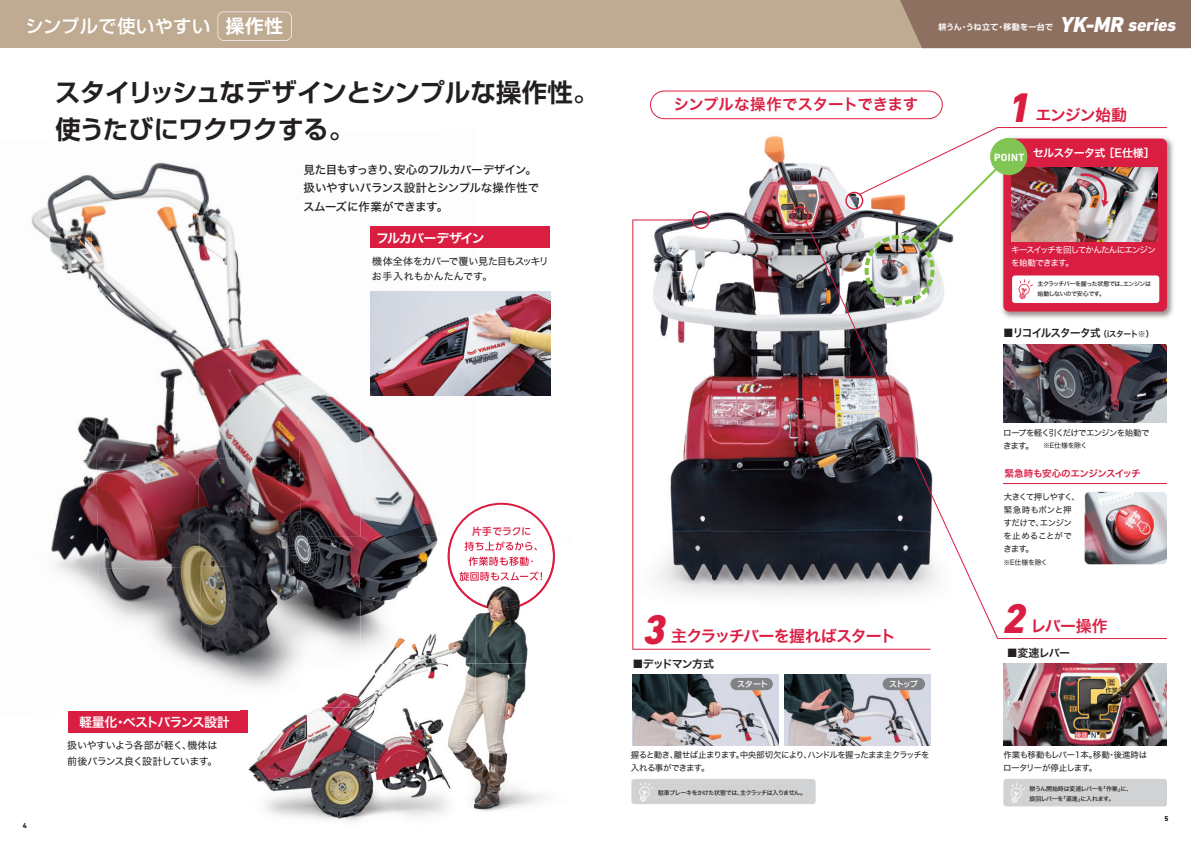
<style>
.page{position:relative;width:1191px;height:842px;background:#fff}
.page>*{position:absolute;margin:0;border:0;box-sizing:border-box;transform-origin:0 0}
.t1{font:italic 800 42.1px "DIN Next LT Pro";color:#da1e42}
.t2{font:700 25.4px/37px "Shin Go Pro De";letter-spacing:-.02em;color:#231f20}
.t3{font:500 18.2px "Shin Go Pro";letter-spacing:.025em;color:#fff}
.t4{font:italic 800 18.1px "DIN Next LT Pro";letter-spacing:-.01em;color:#fff}
.t5{font:16px "Hira Kaku Std W6";letter-spacing:-.05em;color:#da1e42}
.t6{font:15.5px "Hira Kaku Std W6";letter-spacing:-.02em;color:#da1e42}
.t7{font:13px "Hira Kaku Std W6";letter-spacing:-.075em;color:#fff}
.t8{font:11.5px/18.6px "Hira Kaku Std W5";letter-spacing:-.03em;color:#231f20}
.t9{font:11px "Hira Kaku Std W6";letter-spacing:-.07em;color:#231f20;scale:.96 1}
.t10{font:11px "Hira Kaku Std W6";letter-spacing:-.065em;color:#fff}
.t11{font:11px "Hira Kaku Std W6";letter-spacing:-.09em;color:#231f20}
.t12{font:11px "Hira Kaku Std W6";letter-spacing:-.07em;color:#231f20}
.t13{font:700 10.7px "DIN Next LT Pro";letter-spacing:.025em;color:#fff}
.t14{font:10px/15.2px "Hira Kaku Std W4";letter-spacing:-.045em;color:#221e20}
.t15{font:10px/15.2px "Hira Kaku Std W4";letter-spacing:-.015em;color:#221e20}
.t16{font:500 9.8px "PUD Shin Go Pr 6 N";letter-spacing:.015em;color:#da1e42}
.t17{font:9.6px "Hira Kaku Std W6";letter-spacing:-.055em;color:#da1e42}
.t18{font:8.5px/13px "Hira Kaku Std W4";letter-spacing:-.07em;color:#221e20}
.t19{font:8.5px/13px "Hira Kaku Std W4";letter-spacing:-.05em;color:#221e20}
.t20{font:8.5px/13px "Hira Kaku Std W4";letter-spacing:-.09em;color:#fff}
.t21{font:8.5px/13px "Hira Kaku Std W4";letter-spacing:-.1em;color:#221e20}
.t22{font:700 8px "Shin Go Pro De";letter-spacing:.05em;color:#fff}
.t23{font:500 8px "Shin Go Pro";letter-spacing:-.115em;color:#fff}
.t24{font:800 7.1px "DIN Next W06";color:#231f20}
.t25{font:7px "Hira Kaku Std W4";letter-spacing:-.05em;color:#221e20}
.t26{font:6px/10.1px "Hira Kaku Std W5";letter-spacing:-.065em;color:#231f20}
.t27{font:6px/10.1px "Hira Kaku Std W5";letter-spacing:-.045em;color:#231f20}
.s1{font-family:"Shin Go Pro De";font-weight:700;font-size:18.6px}
.s2{font-size:22.1px}
.s3{font-size:8.2px}
.s4{font-family:"Koz Go Pr 6 N";font-size:8.2px}
</style>
<div class="page">
<img style="left:31px;top:174px;width:58px;height:71px">
<img style="left:89px;top:162px;width:102px;height:83px">
<img style="left:191px;top:168px;width:44px;height:75px">
<img style="left:50px;top:245px;width:42px;height:35px">
<img style="left:92px;top:243px;width:101px;height:108px">
<img style="left:193px;top:241px;width:85px;height:110px">
<img style="left:299px;top:371px;width:60px;height:48px">
<img style="left:77px;top:416px;width:17px;height:45px">
<img style="left:94px;top:351px;width:101px;height:110px">
<img style="left:195px;top:349px;width:104px;height:110px">
<img style="left:298px;top:419px;width:62px;height:118px">
<img style="left:51px;top:461px;width:45px;height:108px">
<img style="left:96px;top:459px;width:102px;height:110px">
<img style="left:198px;top:457px;width:103px;height:110px">
<img style="left:98px;top:567px;width:102px;height:101px">
<img style="left:200px;top:566px;width:41px;height:119px">
<img style="left:200px;top:674px;width:3px;height:11px">
<img style="left:661px;top:48px;width:466px;height:72px">
<img style="left:744px;top:136px;width:255px;height:514px">
<img style="left:711px;top:212px;width:33px;height:7px">
<img style="left:360px;top:420px;width:16px;height:16px">
<img style="left:360px;top:436px;width:77px;height:101px">
<img style="left:1167px;top:136px;width:8px;height:182px">
<img style="left:1003px;top:664px;width:164px;height:81px">
<img style="left:784px;top:674px;width:146px;height:71px">
<img style="left:632px;top:674px;width:146px;height:71px">
<div style="left:730px;top:678px;width:43px;height:12px;background:#808285;border-radius:6px"></div>
<div style="left:882px;top:678px;width:43px;height:12px;background:#808285;border-radius:6px"></div>
<img style="left:370px;top:291px;width:180px;height:105px">
<div style="left:1003px;top:779px;width:164px;height:27px;background:#d1d2d4;border-radius:3px"></div>
<div style="left:370px;top:226px;width:180px;height:22px;background:#da1e42"></div>
<div style="left:68px;top:711px;width:179px;height:22px;background:#da1e42"></div>
<svg style="left:930px;top:305px;width:237px;height:334px"></svg>
<svg style="left:632px;top:219px;width:298px;height:431px"></svg>
<svg style="left:791px;top:206px;width:18px;height:18px"></svg>
<svg style="left:692px;top:211px;width:18px;height:18px"></svg>
<hr style="left:1003px;top:483px;width:164px;height:1px;background:#da1e42">
<svg style="left:650px;top:91px;width:292px;height:28px"></svg>
<img style="left:475px;top:610px;width:69px;height:201px">
<img style="left:241px;top:710px;width:133px;height:59px">
<img style="left:374px;top:708px;width:67px;height:61px">
<img style="left:441px;top:663px;width:34px;height:150px">
<img style="left:248px;top:769px;width:193px;height:53px">
<img style="left:241px;top:537px;width:119px;height:69px">
<img style="left:241px;top:606px;width:134px;height:104px">
<img style="left:375px;top:663px;width:67px;height:44px">
<img style="left:360px;top:537px;width:115px;height:126px">
<img style="left:241px;top:711px;width:6px;height:22px">
<svg style="left:447px;top:503px;width:105px;height:107px"></svg>
<img style="left:483px;top:571px;width:36px;height:10px">
<img style="left:447px;top:537px;width:36px;height:70px">
<img style="left:519px;top:537px;width:36px;height:70px">
<img style="left:483px;top:605px;width:36px;height:5px">
<svg style="left:1010px;top:783px;width:15px;height:20px"></svg>
<div style="left:631px;top:779px;width:184px;height:25px;background:#d1d2d4;border-radius:3px"></div>
<svg style="left:639px;top:782px;width:14px;height:20px"></svg>
<img style="left:845px;top:127px;width:322px;height:178px">
<div style="left:0;top:0;width:1191px;height:48px;background:#bfaa92"></div>
<div style="left:900px;top:0;width:291px;height:48px;background:#8e7061"></div>
<svg style="left:217px;top:12px;width:75px;height:29px"></svg>
<h3 class="t3" style="left:26px;top:12px;width:259px">シンプルで使いやすい <span class="s1">操作性</span></h3>
<p class="t22" style="left:938px;top:21px;width:116px">耕うん・うね立て・移動を一台で</p>
<h3 class="t4" style="left:1060px;top:14px;width:117px"><span class="s2">YK-MR</span> series</h3>
<h2 class="t2" style="left:55px;top:70px;width:545px">スタイリッシュなデザインとシンプルな操作性。使うたびにワクワクする。</h2>
<h3 class="t8" style="left:303px;top:160px;width:238px">見た目もすっきり、安心のフルカバーデザイン。扱いやすいバランス設計とシンプルな操作性でスムーズに作業ができます。</h3>
<h3 class="t7" style="left:376px;top:228px;width:110px">フルカバーデザイン</h3>
<p class="t15" style="left:372px;top:253px;width:178px">機体全体をカバーで覆い見た目もスッキリお手入れもかんたんです。</p>
<h3 class="t6" style="left:673px;top:92px;width:246px">シンプルな操作でスタートできます</h3>
<p class="t24" style="left:23px;top:821px;width:5px">4</p>
<h3 class="t7" style="left:79px;top:712px;width:152px">軽量化・ベストバランス設計</h3>
<p class="t14" style="left:67px;top:738px;width:152px">扱いやすいよう各部が軽く、機体は前後バランス良く設計しています。</p>
<p class="t16" style="left:472px;top:526px;width:61px">片手でラクに</p>
<h1 class="t1" style="left:643px;top:604px;width:24px">3</h1>
<h3 class="t5" style="left:671px;top:624px;width:226px">主クラッチバーを握ればスタート</h3>
<p class="t11" style="left:632px;top:655px;width:83px">■デッドマン方式</p>
<p class="t23" style="left:737px;top:678px;width:32px">スタート</p>
<p class="t23" style="left:889px;top:678px;width:30px">ストップ</p>
<p class="t18" style="left:631px;top:749px;width:300px">握ると動き、離せば止まります。中央部切欠により、ハンドルを握ったまま主クラッチを入れる事ができます。</p>
<p class="t26" style="left:658px;top:787px;width:149px">駐車ブレーキをかけた状態では、主クラッチは入りません。</p>
<h1 class="t1" style="left:1007px;top:83px;width:24px">1</h1>
<h3 class="t5" style="left:1035px;top:102px;width:93px">エンジン始動</h3>
<p class="t13" style="left:994px;top:151px;width:32px">POINT</p>
<p class="t10" style="left:1033px;top:144px;width:123px">セルスタータ式 ［E仕様］</p>
<p class="t20" style="left:1011px;top:243px;width:146px">キースイッチを回してかんたんにエンジンを始動できます。</p>
<p class="t26" style="left:1037px;top:279px;width:115px">主クラッチバーを握った状態では、エンジンは始動しないので安心です。</p>
<p class="t9" style="left:1003px;top:325px;width:158px">■リコイルスタータ式 <span class="s3">（iスタート</span><span class="s4">※</span><span class="s3">）</span></p>
<p class="t21" style="left:1003px;top:426px;width:148px">ロープを軽く引くだけでエンジンを始動できます。</p>
<p class="t25" style="left:1043px;top:440px;width:46px">※E仕様を除く</p>
<p class="t17" style="left:1004px;top:466px;width:138px">緊急時も安心のエンジンスイッチ</p>
<p class="t19" style="left:1003px;top:490px;width:78px">大きくて押しやすく、緊急時もポンと押すだけで、エンジンを止めることができます。</p>
<p class="t25" style="left:1003px;top:557px;width:46px">※E仕様を除く</p>
<h1 class="t1" style="left:1003px;top:594px;width:24px">2</h1>
<h3 class="t5" style="left:1030px;top:613px;width:79px">レバー操作</h3>
<p class="t12" style="left:1006px;top:644px;width:65px">■変速レバー</p>
<p class="t18" style="left:1003px;top:749px;width:146px">作業も移動もレバー1本。移動・後進時はロータリーが停止します。</p>
<p class="t27" style="left:1029px;top:783px;width:104px">耕うん開始時は変速レバーを「作業」に、旋回レバーを「直進」に入れます。</p>
<p class="t24" style="left:1164px;top:814px;width:5px">5</p>
</div>
